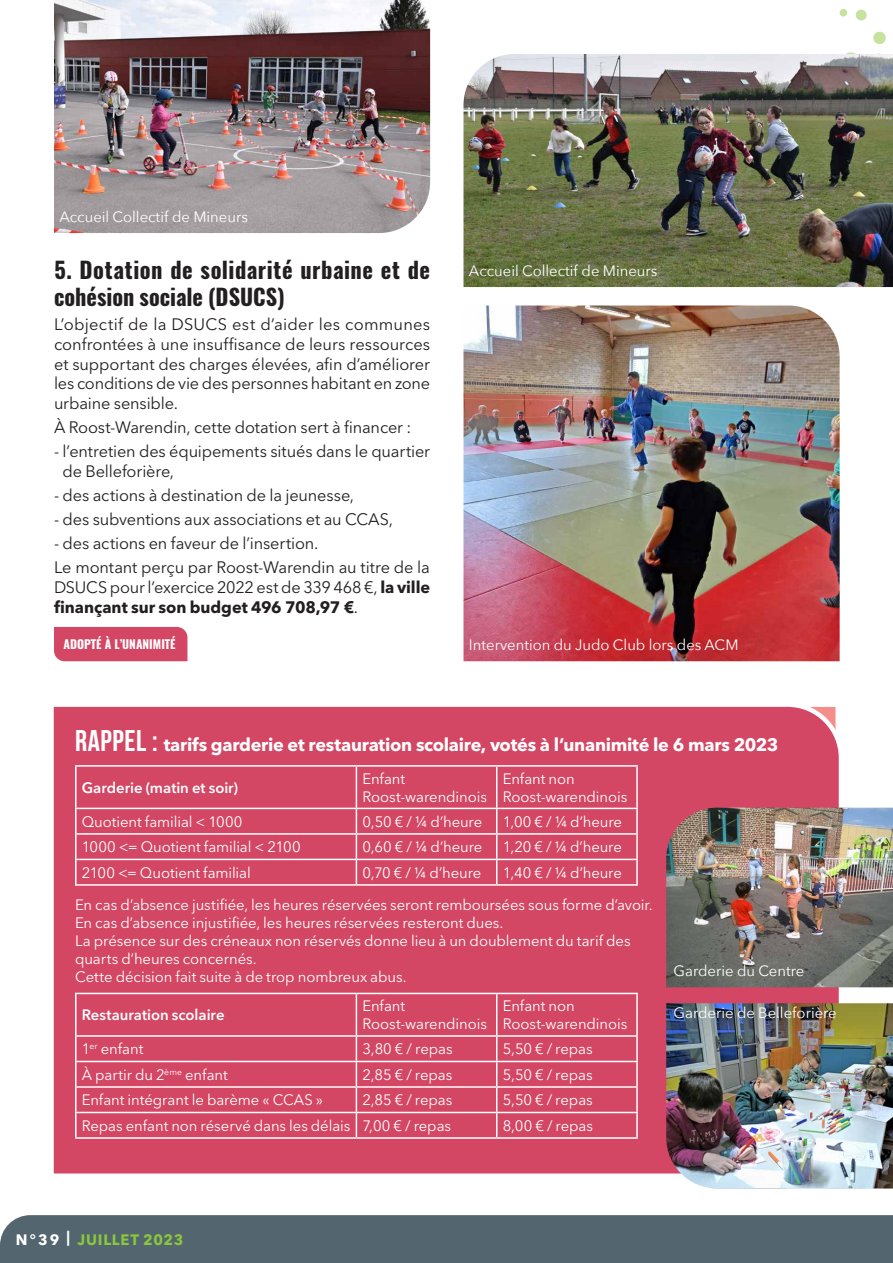
<style>
.page{position:relative;width:893px;height:1263px;background:#fff}
.page>*{position:absolute;margin:0;border:0;box-sizing:border-box;transform-origin:0 0}
.t1{font:700 22.5px/27px "Oswald";letter-spacing:.02em;color:#231f20}
.t2{font:700 18px "Avenir Next LT Pro";letter-spacing:-.015em;color:#fff}
.t3{font:16.5px/19.8px "Avenir Next LT Pro";letter-spacing:-.01em;color:#231f20}
.t4{font:700 16.5px/19.8px "Avenir Next LT Pro";letter-spacing:-.005em;color:#231f20}
.t5{font:15px/18px "Avenir Next LT Pro";letter-spacing:-.005em;color:#fff}
.t6{font:15px "Avenir Next";color:#fff}
.t7{font:600 15px "Avenir Next LT Pro";color:#fff}
.t8{font:700 15px "Avenir Next LT Pro";letter-spacing:.05em;color:#8bc63e}
.t9{font:700 12px "Oswald";color:#fff}
.s1{font-weight:400}
.s2{font-family:"Bebas Neue";font-size:30px}
.s3{color:#fff}
</style>
<div class="page">
<svg style="left:839px;top:9px;width:9px;height:7px"></svg>
<svg style="left:855px;top:9px;width:12px;height:11px"></svg>
<svg style="left:873px;top:32px;width:13px;height:12px"></svg>
<svg style="left:846px;top:52px;width:10px;height:2px"></svg>
<div style="left:0;top:1215px;width:893px;height:48px;background:#53656e"></div>
<div style="left:54px;top:627px;width:133px;height:34px;background:#d34764"></div>
<img style="left:54px;top:0;width:376px;height:233px">
<img style="left:463px;top:54px;width:430px;height:233px">
<img style="left:463px;top:305px;width:377px;height:356px">
<svg style="left:53px;top:706px;width:792px;height:468px;background:#d44f6b"></svg>
<img style="left:666px;top:808px;width:227px;height:179px">
<img style="left:666px;top:1003px;width:227px;height:185px">
<p class="t6" style="left:59px;top:204px;width:190px">Accueil Collectif de Mineurs</p>
<h1 class="t1" style="left:54px;top:257px;width:378px">5. Dotation de solidarité urbaine et de cohésion sociale (DSUCS)</h1>
<p class="t3" style="left:54px;top:314px;width:378px;text-align:justify">L’objectif de la DSUCS est d’aider les communes confrontées à une insuffisance de leurs ressources et supportant des charges élevées, afin d’améliorer les conditions de vie des personnes habitant en zone urbaine sensible.</p>
<p class="t3" style="left:54px;top:418px;width:359px">À Roost-Warendin, cette dotation sert à financer :</p>
<p class="t3" style="left:63px;top:442px;width:369px;text-indent:-9px">- l’entretien des équipements situés dans le quartier de Belleforière,</p>
<p class="t3" style="left:54px;top:485px;width:302px">- des actions à destination de la jeunesse,</p>
<p class="t3" style="left:54px;top:510px;width:341px">- des subventions aux associations et au CCAS,</p>
<p class="t3" style="left:54px;top:531px;width:377px;line-height:24px">- des actions en faveur de l’insertion.<br>Le montant perçu par Roost-Warendin au titre de la</p>
<p class="t4" style="left:54px;top:577px;width:378px"><span class="s1">DSUCS pour l’exercice 2022 est de 339 468 €,</span> la ville finançant sur son budget 496 708,97 €<span class="s1">.</span></p>
<p class="t9" style="left:64px;top:636px;width:114px">ADOPTÉ À L’UNANIMITÉ</p>
<p class="t6" style="left:469px;top:632px;width:271px">Intervention du Judo Club lors des ACM</p>
<p class="t6" style="left:469px;top:258px;width:190px">Accueil Collectif de Mineurs</p>
<p class="t2" style="left:75px;top:733px;width:705px"><span class="s2">RAPPEL :</span> tarifs garderie et restauration scolaire, votés à l’unanimité le 6 mars 2023</p>
<p class="t7" style="left:82px;top:778px;width:158px">Garderie (matin et soir)</p>
<p class="t5" style="left:362px;top:769px;width:126px">Enfant<br>Roost-warendinois</p>
<p class="t5" style="left:503px;top:769px;width:126px">Enfant non<br>Roost-warendinois</p>
<p class="t5" style="left:82px;top:812px;width:162px">Quotient familial &lt; 1000</p>
<p class="t5" style="left:362px;top:812px;width:121px">0,50 € / ¼ d’heure</p>
<p class="t5" style="left:503px;top:812px;width:121px">1,00 € / ¼ d’heure</p>
<p class="t5" style="left:82px;top:838px;width:220px">1000 &lt;= Quotient familial &lt; 2100</p>
<p class="t5" style="left:362px;top:838px;width:121px">0,60 € / ¼ d’heure</p>
<p class="t5" style="left:503px;top:838px;width:121px">1,20 € / ¼ d’heure</p>
<p class="t5" style="left:82px;top:863px;width:170px">2100 &lt;= Quotient familial</p>
<p class="t5" style="left:362px;top:863px;width:120px">0,70 € / ¼ d’heure</p>
<p class="t5" style="left:75px;top:856px;width:579px;line-height:32.5px;text-indent:428px">1,40 € / ¼ d’heure<br>En cas d’absence justifiée, les heures réservées seront remboursées sous forme d’avoir.</p>
<p class="t5" style="left:75px;top:914px;width:557px">En cas d’absence injustifiée, les heures réservées resteront dues.<br>La présence sur des créneaux non réservés donne lieu à un doublement du tarif des quarts d’heures concernés.<br>Cette décision fait suite à de trop nombreux abus.</p>
<p class="t7" style="left:82px;top:1006px;width:144px">Restauration scolaire</p>
<p class="t5" style="left:362px;top:997px;width:126px">Enfant<br>Roost-warendinois</p>
<p class="t5" style="left:503px;top:997px;width:126px">Enfant non<br>Roost-warendinois</p>
<p class="t5" style="left:82px;top:1040px;width:63px">1<sup>er</sup> enfant</p>
<p class="t5" style="left:362px;top:1040px;width:92px">3,80 € / repas</p>
<p class="t5" style="left:503px;top:1040px;width:92px">5,50 € / repas</p>
<p class="t5" style="left:82px;top:1065px;width:148px">À partir du 2<sup>ème</sup> enfant</p>
<p class="t5" style="left:362px;top:1065px;width:91px">2,85 € / repas</p>
<p class="t5" style="left:503px;top:1065px;width:92px">5,50 € / repas</p>
<p class="t5" style="left:82px;top:1091px;width:243px">Enfant intégrant le barème « CCAS »</p>
<p class="t5" style="left:362px;top:1091px;width:91px">2,85 € / repas</p>
<p class="t5" style="left:503px;top:1091px;width:92px">5,50 € / repas</p>
<p class="t5" style="left:82px;top:1116px;width:371px">Repas enfant non réservé dans les délais 7,00 € / repas</p>
<p class="t5" style="left:503px;top:1116px;width:92px">8,00 € / repas</p>
<p class="t6" style="left:674px;top:958px;width:132px">Garderie du Centre</p>
<p class="t6" style="left:674px;top:1000px;width:165px">Garderie de Belleforière</p>
<p class="t8" style="left:16px;top:1230px;width:169px"><span class="s3">N°39 </span><sup>|</sup> JUILLET 2023</p>
</div>
